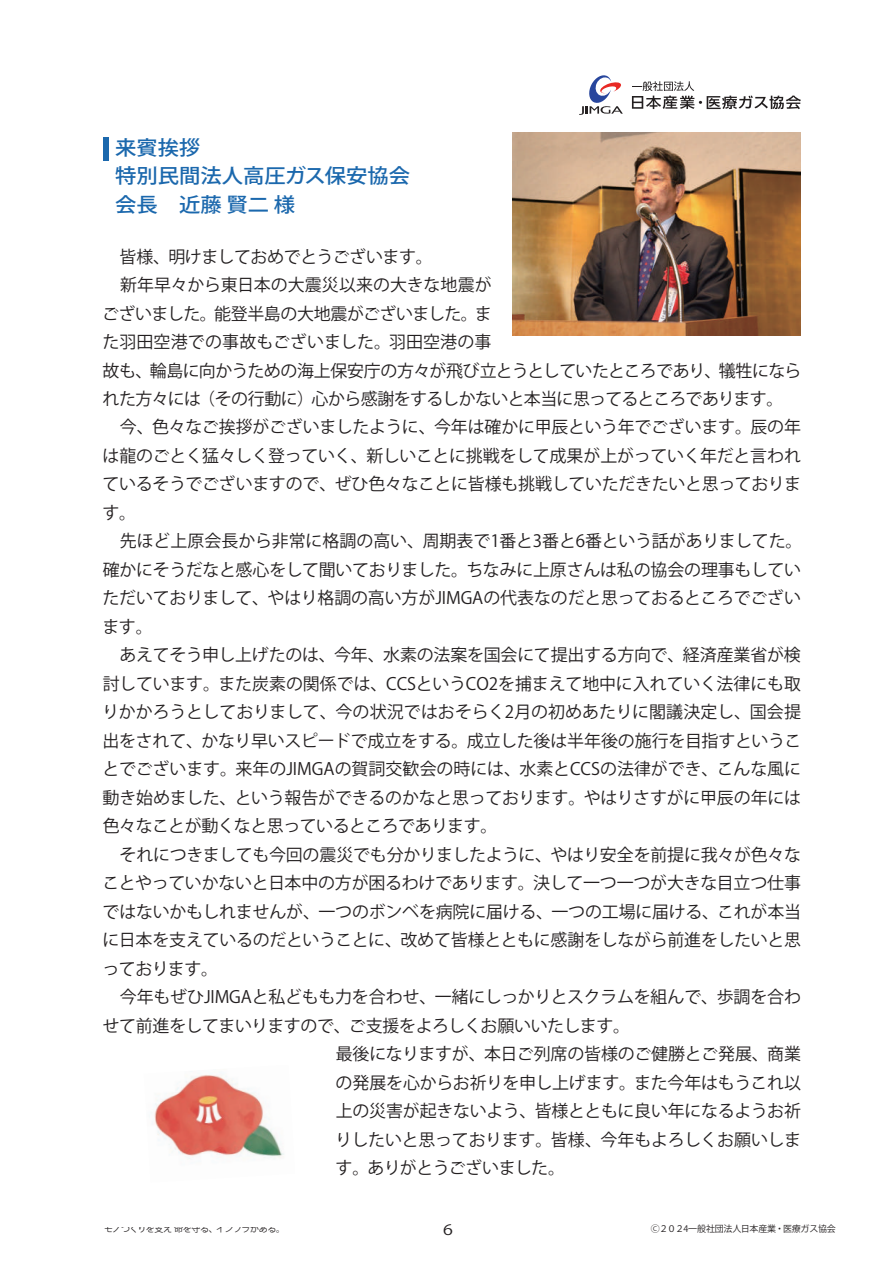
<style>
.page{position:relative;width:893px;height:1263px;background:#fff}
.page>*{position:absolute;margin:0;border:0;box-sizing:border-box;transform-origin:0 0}
.t1{font:500 19.95px/28.5px "Koz Go Pro";color:#1b68ad;scale:1.07 1}
.t2{font:16.95px "Koz Go Pro";letter-spacing:-.015em;color:#231f20}
.t3{font:16.95px "Koz Go Pro";letter-spacing:-.04em;color:#231f20}
.t4{font:16.95px "Koz Go Pro";letter-spacing:-.035em;color:#231f20}
.t5{font:16.95px "Koz Go Pro";letter-spacing:.005em;color:#231f20}
.t6{font:14.25px "Koz Go Pro";color:#231f20;scale:1.25 1}
.t7{font:9px "Koz Go Pr 6 N";letter-spacing:-.035em;color:#231f20}
</style>
<div class="page">
<svg style="left:579px;top:75px;width:44px;height:40px"></svg>
<svg style="left:632px;top:81px;width:169px;height:28px"></svg>
<div style="left:104px;top:137px;width:5px;height:24px;background:#1b68ad"></div>
<img style="left:512px;top:132px;width:288px;height:203px">
<img style="left:154px;top:1075px;width:130px;height:84px">
<p class="t1" style="left:115px;top:163px;width:277px">特別民間法人高圧ガス保安協会会長　近藤 賢二 様</p>
<p class="t2" style="left:103px;top:245px;width:331px">　皆様、明けましておめでとうございます。</p>
<p class="t2" style="left:120px;top:274px;width:373px">新年早々から東日本の大震災以来の大きな地震が</p>
<p class="t2" style="left:102px;top:302px;width:391px">ございました。能登半島の大地震がございました。ま</p>
<p class="t5" style="left:102px;top:331px;width:391px">た羽田空港での事故もございました。羽田空港の事</p>
<p class="t2" style="left:103px;top:359px;width:700px">故も、輪島に向かうための海上保安庁の方々が飛び立とうとしていたところであり、犠牲になら</p>
<p class="t3" style="left:103px;top:388px;width:682px">れた方々には（その行動に）心から感謝をするしかないと本当に思ってるところであります。</p>
<p class="t2" style="left:103px;top:416px;width:700px">　今、色々なご挨拶がございましたように、今年は確かに甲辰という年でございます。辰の年</p>
<p class="t2" style="left:103px;top:445px;width:700px">は龍のごとく猛々しく登っていく、新しいことに挑戦をして成果が上がっていく年だと言われ</p>
<p class="t2" style="left:103px;top:473px;width:700px">ているそうでございますので、ぜひ色々なことに皆様も挑戦していただきたいと思っておりま</p>
<p class="t2" style="left:103px;top:502px;width:35px">す。</p>
<p class="t2" style="left:103px;top:530px;width:701px">　先ほど上原会長から非常に格調の高い、周期表で1番と3番と6番という話がありましてた。</p>
<p class="t2" style="left:103px;top:559px;width:700px">確かにそうだなと感心をして聞いておりました。ちなみに上原さんは私の協会の理事もしてい</p>
<p class="t2" style="left:103px;top:587px;width:700px">ただいておりまして、やはり格調の高い方がJIMGAの代表なのだと思っておるところでござい</p>
<p class="t2" style="left:102px;top:616px;width:52px">ます。</p>
<p class="t2" style="left:103px;top:644px;width:700px">　あえてそう申し上げたのは、今年、水素の法案を国会にて提出する方向で、経済産業省が検</p>
<p class="t2" style="left:103px;top:673px;width:700px">討しています。また炭素の関係では、CCSというCO2を捕まえて地中に入れていく法律にも取</p>
<p class="t2" style="left:102px;top:701px;width:700px">りかかろうとしておりまして、今の状況ではおそらく2月の初めあたりに閣議決定し、国会提</p>
<p class="t2" style="left:102px;top:730px;width:700px">出をされて、かなり早いスピードで成立をする。成立した後は半年後の施行を目指すというこ</p>
<p class="t2" style="left:102px;top:758px;width:700px">とでございます。来年のJIMGAの賀詞交歓会の時には、水素とCCSの法律ができ、こんな風に</p>
<p class="t2" style="left:103px;top:787px;width:700px">動き始めました、という報告ができるのかなと思っております。やはりさすがに甲辰の年には</p>
<p class="t4" style="left:103px;top:815px;width:396px">色々なことが動くなと思っているところであります。</p>
<p class="t2" style="left:103px;top:844px;width:700px">　それにつきましても今回の震災でも分かりましたように、やはり安全を前提に我々が色々な</p>
<p class="t2" style="left:102px;top:872px;width:700px">ことやっていかないと日本中の方が困るわけであります。決して一つ一つが大きな目立つ仕事</p>
<p class="t2" style="left:103px;top:901px;width:700px">ではないかもしれませんが、一つのボンベを病院に届ける、一つの工場に届ける、これが本当</p>
<p class="t2" style="left:103px;top:929px;width:700px">に日本を支えているのだということに、改めて皆様とともに感謝をしながら前進をしたいと思</p>
<p class="t2" style="left:102px;top:958px;width:117px">っております。</p>
<p class="t2" style="left:103px;top:986px;width:700px">　今年もぜひJIMGAと私どもも力を合わせ、一緒にしっかりとスクラムを組んで、歩調を合わ</p>
<p class="t2" style="left:103px;top:1015px;width:529px">せて前進をしてまいりますので、ご支援をよろしくお願いいたします。</p>
<p class="t2" style="left:336px;top:1043px;width:467px">最後になりますが、本日ご列席の皆様のご健勝とご発展、商業</p>
<p class="t2" style="left:336px;top:1072px;width:467px">の発展を心からお祈りを申し上げます。また今年はもうこれ以</p>
<p class="t2" style="left:336px;top:1100px;width:467px">上の災害が起きないよう、皆様とともに良い年になるようお祈</p>
<p class="t2" style="left:335px;top:1129px;width:467px">りしたいと思っております。皆様、今年もよろしくお願いしま</p>
<p class="t4" style="left:336px;top:1157px;width:231px">す。ありがとうございました。</p>
<p class="t7" style="left:104px;top:1223px;width:182px">モノづくりを支え 命を守る、インフラがある。</p>
<p class="t6" style="left:443px;top:1221px;width:9px">6</p>
<p class="t7" style="left:651px;top:1223px;width:186px">Ⓒ２０２4一般社団法人日本産業・医療ガス協会</p>
</div>
